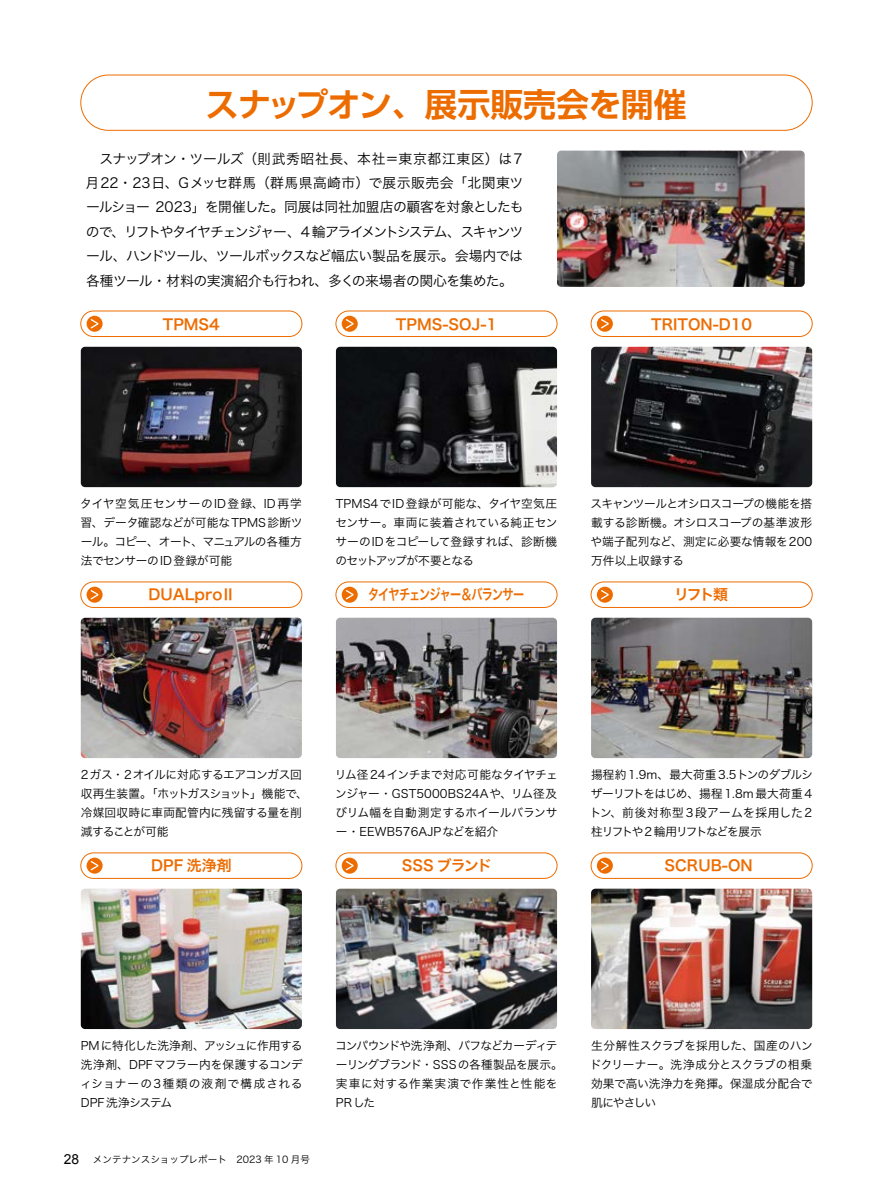
<style>
.page{position:relative;width:893px;height:1191px;background:#fff}
.page>*{position:absolute;margin:0;border:0;box-sizing:border-box;transform-origin:0 0}
.t1{font:700 32.85px "Shin Go Pr 6 N De";letter-spacing:-.015em;color:#ed6c00}
.t2{font:14.85px "Hira Kaku Pro N W6";color:#ed6c00}
.t3{font:14.85px "Hira Kaku Pro N W6";letter-spacing:-.075em;color:#ed6c00;scale:.75 1}
.t4{font:13.8px/24.5px "Hira Kaku Pro W3";letter-spacing:-.03em;color:#000;text-align:justify}
.t5{font:11.7px/19.2px "Hira Kaku Pro N W3";letter-spacing:-.005em;color:#000;text-align:justify}
.t6{font:9.6px "Hira Kaku Pro N W3";color:#040000}
.s1{font-family:"Koz Go Pr 6 N"}
.s2{font-family:"Arial";font-size:13.8px;color:#000}
</style>
<div class="page">
<div style="left:80px;top:311px;width:222px;height:26px;border:1px solid #ed6c00;border-radius:13px"></div>
<svg style="left:87px;top:316px;width:16px;height:16px"></svg>
<svg style="left:91px;top:319px;width:7px;height:9px"></svg>
<img style="left:81px;top:347px;width:221px;height:140px">
<div style="left:80px;top:581px;width:222px;height:27px;border:1px solid #ed6c00;border-radius:13px"></div>
<svg style="left:87px;top:586px;width:16px;height:16px"></svg>
<svg style="left:91px;top:590px;width:7px;height:9px"></svg>
<img style="left:81px;top:618px;width:221px;height:140px">
<div style="left:591px;top:852px;width:222px;height:26px;border:1px solid #ed6c00;border-radius:13px"></div>
<svg style="left:597px;top:857px;width:16px;height:16px"></svg>
<svg style="left:601px;top:861px;width:8px;height:9px"></svg>
<img style="left:591px;top:888px;width:221px;height:141px">
<div style="left:336px;top:311px;width:221px;height:26px;border:1px solid #ed6c00;border-radius:13px"></div>
<svg style="left:342px;top:316px;width:16px;height:16px"></svg>
<svg style="left:346px;top:319px;width:8px;height:9px"></svg>
<img style="left:336px;top:347px;width:221px;height:140px">
<div style="left:336px;top:581px;width:221px;height:27px;border:1px solid #ed6c00;border-radius:13px"></div>
<svg style="left:342px;top:586px;width:16px;height:16px"></svg>
<svg style="left:346px;top:590px;width:8px;height:9px"></svg>
<img style="left:336px;top:618px;width:221px;height:140px">
<div style="left:591px;top:311px;width:222px;height:26px;border:1px solid #ed6c00;border-radius:13px"></div>
<svg style="left:597px;top:316px;width:16px;height:16px"></svg>
<svg style="left:601px;top:319px;width:8px;height:9px"></svg>
<img style="left:591px;top:347px;width:221px;height:140px">
<div style="left:591px;top:581px;width:222px;height:27px;border:1px solid #ed6c00;border-radius:13px"></div>
<svg style="left:597px;top:586px;width:16px;height:16px"></svg>
<svg style="left:601px;top:590px;width:8px;height:9px"></svg>
<img style="left:591px;top:618px;width:221px;height:140px">
<div style="left:80px;top:852px;width:222px;height:26px;border:1px solid #ed6c00;border-radius:13px"></div>
<svg style="left:87px;top:857px;width:16px;height:16px"></svg>
<svg style="left:91px;top:861px;width:7px;height:9px"></svg>
<img style="left:81px;top:888px;width:221px;height:141px">
<div style="left:336px;top:852px;width:221px;height:26px;border:1px solid #ed6c00;border-radius:13px"></div>
<svg style="left:342px;top:857px;width:16px;height:16px"></svg>
<svg style="left:346px;top:861px;width:8px;height:9px"></svg>
<img style="left:336px;top:888px;width:221px;height:141px">
<div style="left:80px;top:75px;width:733px;height:56px;border:1px solid #ed6c00;border-radius:28px"></div>
<img style="left:557px;top:151px;width:248px;height:136px">
<h1 class="t1" style="left:206px;top:78px;width:482px">スナップオン、展示販売会を開催</h1>
<p class="t4" style="left:86px;top:145px;width:439px">　スナップオン・ツールズ（則武秀昭社長、本社＝東京都江東区）は7月22・23日、Gメッセ群馬（群馬県高崎市）で展示販売会「北関東ツールショー 2023」を開催した。同展は同社加盟店の顧客を対象としたもので、リフトやタイヤチェンジャー、4 輪アライメントシステム、スキャンツール、ハンドツール、ツールボックスなど幅広い製品を展示。会場内では各種ツール・材料の実演紹介も行われ、多くの来場者の関心を集めた。</p>
<p class="t2" style="left:163px;top:310px;width:59px">TPMS4</p>
<p class="t2" style="left:396px;top:310px;width:103px">TPMS-SOJ-1</p>
<p class="t2" style="left:651px;top:310px;width:102px">TRITON-D10</p>
<p class="t5" style="left:80px;top:493px;width:224px">タイヤ空気圧センサーのID登録、ID再学習、データ確認などが可能なTPMS診断ツール。コピー、オート、マニュアルの各種方法でセンサーのID登録が可能</p>
<p class="t2" style="left:149px;top:581px;width:89px">DUALproⅡ</p>
<p class="t5" style="left:335px;top:493px;width:224px">TPMS4でID登録が可能な、タイヤ空気圧センサー。車両に装着されている純正センサーのIDをコピーして登録すれば、診断機のセットアップが不要となる</p>
<p class="t3" style="left:368px;top:581px;width:210px">タイヤチェンジャー＆バランサー</p>
<p class="t5" style="left:591px;top:493px;width:223px">スキャンツールとオシロスコープの機能を搭載する診断機。オシロスコープの基準波形や端子配列など、測定に必要な情報を200万件以上収録する</p>
<p class="t2" style="left:674px;top:581px;width:56px">リフト類</p>
<p class="t5" style="left:81px;top:764px;width:228px;text-align:left">2ガス・2オイルに対応するエアコンガス回収再生装置。「ホットガスショット」機能で、冷媒回収時に車両配管内に残留する量を削減することが可能</p>
<p class="t2" style="left:151px;top:852px;width:82px">DPF 洗浄剤</p>
<p class="t5" style="left:335px;top:764px;width:224px">リム径 24インチまで対応可能なタイヤチェンジャー・GST5000BS24Aや、リム径及びリム幅を自動測定するホイールバランサー・EEWB576AJPなどを紹介</p>
<p class="t2" style="left:402px;top:852px;width:92px">SSS ブランド</p>
<p class="t5" style="left:590px;top:764px;width:224px">揚程約 1.9m、最大荷重 3.5トンのダブルシザーリフトをはじめ、揚程 1.8m最大荷重 4トン、前後対称型３<span class="s1">段アームを採用した</span>2柱リフトや 2 輪用リフトなどを展示</p>
<p class="t2" style="left:664px;top:852px;width:90px">SCRUB-ON</p>
<p class="t5" style="left:80px;top:1034px;width:224px">PMに特化した洗浄剤、アッシュに作用する洗浄剤、DPFマフラー内を保護するコンディショナーの3種類の液剤で構成されるDPF洗浄システム</p>
<p class="t6" style="left:64px;top:1150px;width:248px"><span class="s2">28</span> メンテナンスショップレポート　2023 年 10 月号</p>
<p class="t5" style="left:335px;top:1034px;width:229px;text-align:left">コンパウンドや洗浄剤、バフなどカーディテーリングブランド・SSSの各種製品を展示。実車に対する作業実演で作業性と性能を<br>PRした</p>
<p class="t5" style="left:590px;top:1034px;width:224px">生分解性スクラブを採用した、国産のハンドクリーナー。洗浄成分とスクラブの相乗効果で高い洗浄力を発揮。保湿成分配合で肌にやさしい</p>
</div>
